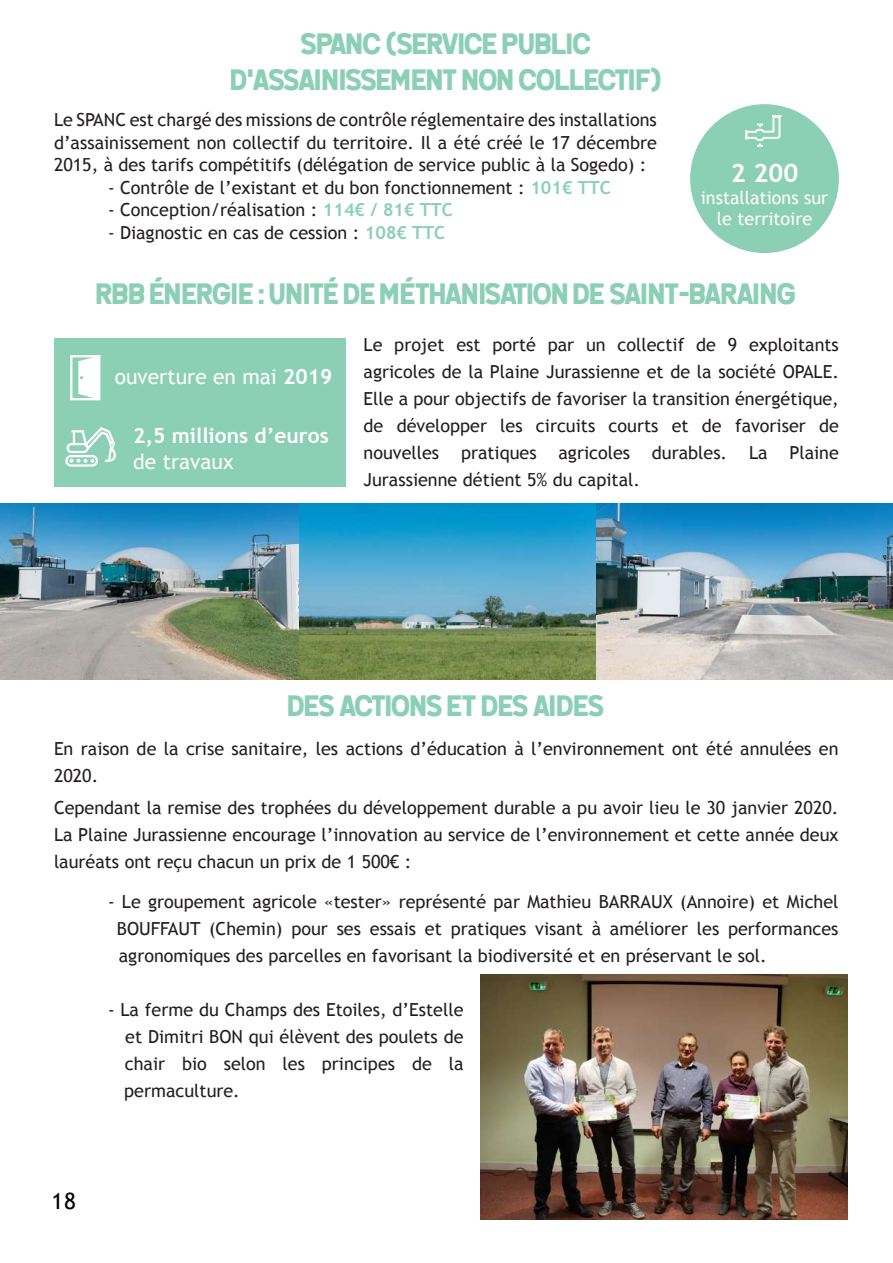
<style>
.page{position:relative;width:893px;height:1263px;background:#fff}
.page>*{position:absolute;margin:0;border:0;box-sizing:border-box;transform-origin:0 0}
.t1{font:30px/36px "Questrian 2";color:#8bcfb5;text-align:center}
.t2{font:700 25.5px "Trebuchet MS";color:#fff}
.t3{font:22.5px "Trebuchet MS";color:#000}
.t4{font:21px "Trebuchet MS";color:#fff}
.t5{font:700 21px "Trebuchet MS";color:#fff}
.t6{font:18px/27px "Trebuchet MS";color:#231f20;text-align:justify}
.t7{font:18px/21.6px "Trebuchet MS";color:#fff;text-align:center}
.s1{font-weight:700;color:#8bcfb5}
.s2{font-weight:700}
</style>
<div class="page">
<img style="left:0;top:503px;width:893px;height:176px">
<div style="left:690px;top:104px;width:149px;height:149px;background:#8bcfb5;border-radius:50%"></div>
<svg style="left:745px;top:115px;width:37px;height:32px"></svg>
<div style="left:54px;top:338px;width:292px;height:149px;background:#8bcfb5"></div>
<div style="left:70px;top:355px;width:30px;height:45px;border:2px solid #fff"></div>
<svg style="left:78px;top:356px;width:22px;height:44px"></svg>
<div style="left:65px;top:455px;width:33px;height:12px;border:2px solid #fff;border-radius:5px"></div>
<div style="left:67px;top:443px;width:22px;height:10px;border:2px solid #fff;border-radius:4px"></div>
<svg style="left:70px;top:427px;width:46px;height:40px"></svg>
<img style="left:480px;top:975px;width:368px;height:244px">
<h1 class="t1" style="left:231px;top:25px;width:432px">SPANC (SERVICE PUBLIC<br>D’ASSAINISSEMENT NON COLLECTIF)</h1>
<p class="t6" style="left:54px;top:109px;width:604px;line-height:22.5px">Le SPANC est chargé des missions de contrôle réglementaire des installations d’assainissement non collectif du territoire. Il a été créé le 17 décembre 2015, à des tarifs compétitifs (délégation de service public à la Sogedo) :</p>
<p class="t6" style="left:108px;top:174px;width:504px">- Contrôle de l’existant et du bon fonctionnement : <span class="s1">101€ TTC</span></p>
<p class="t6" style="left:108px;top:197px;width:346px">- Conception/réalisation : <span class="s1">114€ / 81€ TTC</span></p>
<p class="t6" style="left:108px;top:219px;width:339px">- Diagnostic en cas de cession : <span class="s1">108€ TTC</span></p>
<h2 class="t2" style="left:731px;top:157px;width:69px">2 200</h2>
<p class="t7" style="left:701px;top:187px;width:129px">installations sur le territoire</p>
<h1 class="t1" style="left:97px;top:275px;width:701px">RBB ÉNERGIE : UNITÉ DE MÉTHANISATION DE SAINT-BARAING</h1>
<p class="t4" style="left:115px;top:365px;width:219px">ouverture en mai <span class="s2">2019</span></p>
<p class="t5" style="left:133px;top:423px;width:197px">2,5 millions d’euros</p>
<p class="t4" style="left:133px;top:449px;width:102px">de travaux</p>
<p class="t6" style="left:364px;top:332px;width:477px">Le projet est porté par un collectif de 9 exploitants agricoles de la Plaine Jurassienne et de la société OPALE.<br>Elle a pour objectifs de favoriser la transition énergétique, de développer les circuits courts et de favoriser de nouvelles pratiques agricoles durables. La Plaine Jurassienne détient 5% du capital.</p>
<h1 class="t1" style="left:288px;top:687px;width:318px">DES ACTIONS ET DES AIDES</h1>
<p class="t6" style="left:54px;top:736px;width:786px">En raison de la crise sanitaire, les actions d’éducation à l’environnement ont été annulées en<br>2020.</p>
<p class="t6" style="left:54px;top:794px;width:786px">Cependant la remise des trophées du développement durable a pu avoir lieu le 30 janvier 2020.<br>La Plaine Jurassienne encourage l’innovation au service de l’environnement et cette année deux lauréats ont reçu chacun un prix de 1 500€ :</p>
<p class="t6" style="left:117px;top:889px;width:723px;text-indent:-9px">- Le groupement agricole «tester» représenté par Mathieu BARRAUX (Annoire) et Michel BOUFFAUT (Chemin) pour ses essais et pratiques visant à améliorer les performances agronomiques des parcelles en favorisant la biodiversité et en préservant le sol.</p>
<p class="t6" style="left:124px;top:997px;width:341px;text-indent:-16px">- La ferme du Champs des Etoiles, d’Estelle et Dimitri BON qui élèvent des poulets de chair bio selon les principes de la permaculture.</p>
<p class="t3" style="left:52px;top:1187px;width:26px">18</p>
</div>
